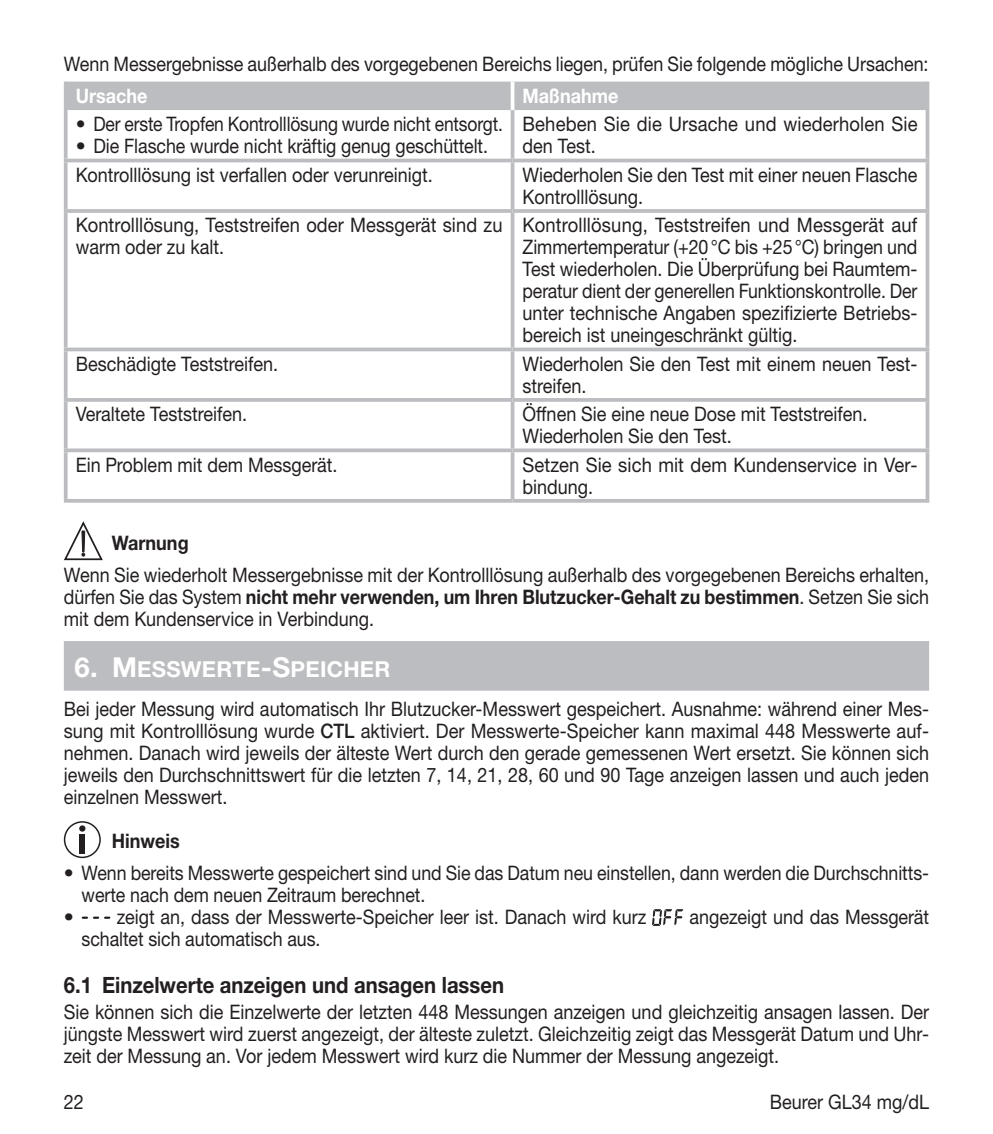
<style>
.page{position:relative;width:993px;height:1134px;background:#fff}
.page>*{position:absolute;margin:0;border:0;box-sizing:border-box;transform-origin:0 0}
.t1{font:700 22.5px "Helvetica Neue LTW1 G";color:#231f20;scale:.9 1}
.t2{font:22px "Helvetica Neue LTW1 G Bd SC800";letter-spacing:.015em;color:#fff}
.t3{font:20px/22px "Helvetica Neue LTW1 G";color:#231f20;scale:.9 1}
.t4{font:20px/22px "Helvetica Neue LTW1 G";color:#231f20;scale:.92 1}
.t5{font:20px/22px "Helvetica Neue LTW1 G";color:#231f20}
.t6{font:20px "Helvetica Neue LTW1 G";color:#231f20;scale:.89 1}
.t7{font:20px/22px "Helvetica Neue LTW1 G";color:#231f20;scale:.91 1}
.t8{font:700 20px "Helvetica Neue LTW1 G";color:#fff;scale:.9 1}
.t9{font:700 20px "Helvetica Neue LTW1 G";color:#231f20;scale:.9 1}
.s1{font-weight:700}
.s2{font-size:27.5px}
.s3{font-weight:500}
</style>
<div class="page">
<div style="left:64px;top:641px;width:864px;height:50px;background:#bcbdc0"></div>
<div style="left:68px;top:82px;width:857px;height:28px;background:#bcbdc0"></div>
<hr style="left:64px;top:82px;width:4px;height:28px;background:#bcbdc0">
<hr style="left:925px;top:82px;width:4px;height:28px;background:#bcbdc0">
<svg style="left:64px;top:110px;width:4px;height:49px"></svg>
<svg style="left:510px;top:110px;width:4px;height:49px"></svg>
<svg style="left:925px;top:110px;width:4px;height:49px"></svg>
<hr style="left:64px;top:159px;width:448px;height:3px;background:#bcbdc0">
<svg style="left:64px;top:162px;width:4px;height:47px"></svg>
<hr style="left:512px;top:159px;width:417px;height:3px;background:#bcbdc0">
<svg style="left:510px;top:162px;width:4px;height:47px"></svg>
<svg style="left:925px;top:162px;width:4px;height:47px"></svg>
<hr style="left:64px;top:209px;width:448px;height:4px;background:#bcbdc0">
<svg style="left:64px;top:213px;width:4px;height:135px"></svg>
<hr style="left:512px;top:209px;width:417px;height:4px;background:#bcbdc0">
<svg style="left:510px;top:213px;width:4px;height:135px"></svg>
<svg style="left:925px;top:213px;width:4px;height:135px"></svg>
<hr style="left:64px;top:348px;width:448px;height:3px;background:#bcbdc0">
<svg style="left:64px;top:351px;width:4px;height:47px"></svg>
<hr style="left:512px;top:348px;width:417px;height:3px;background:#bcbdc0">
<svg style="left:510px;top:351px;width:4px;height:47px"></svg>
<svg style="left:925px;top:351px;width:4px;height:47px"></svg>
<hr style="left:64px;top:398px;width:448px;height:4px;background:#bcbdc0">
<svg style="left:64px;top:402px;width:4px;height:46px"></svg>
<hr style="left:512px;top:398px;width:417px;height:4px;background:#bcbdc0">
<svg style="left:510px;top:402px;width:4px;height:46px"></svg>
<svg style="left:925px;top:402px;width:4px;height:46px"></svg>
<svg style="left:64px;top:448px;width:448px;height:4px;background:#c4c4c7"></svg>
<svg style="left:64px;top:452px;width:4px;height:47px"></svg>
<svg style="left:512px;top:448px;width:417px;height:4px;background:#c4c4c7"></svg>
<svg style="left:510px;top:452px;width:4px;height:47px"></svg>
<svg style="left:925px;top:452px;width:4px;height:47px"></svg>
<svg style="left:64px;top:499px;width:448px;height:4px;background:#c0c1c4"></svg>
<svg style="left:512px;top:499px;width:417px;height:4px;background:#c0c1c4"></svg>
<svg style="left:510px;top:82px;width:4px;height:28px"></svg>
<svg style="left:64px;top:521px;width:39px;height:39px"></svg>
<div style="left:82px;top:531px;width:3px;height:21px;border:1px solid #231f20"></div>
<div style="left:64px;top:821px;width:37px;height:37px;border:2px solid #231f20;border-radius:50%"></div>
<div style="left:79px;top:825px;width:6px;height:7px;background:#231f20;border-radius:50%"></div>
<div style="left:79px;top:834px;width:6px;height:19px;background:#231f20"></div>
<svg style="left:81px;top:916px;width:29px;height:3px"></svg>
<svg style="left:652px;top:909px;width:31px;height:17px"></svg>
<p class="t6" style="left:64px;top:52px;width:972px">Wenn Messergebnisse außerhalb des vorgegebenen Bereichs liegen, prüfen Sie folgende mögliche Ursachen:</p>
<p class="t8" style="left:76px;top:84px;width:81px">Ursache</p>
<p class="t8" style="left:522px;top:84px;width:108px">Maßnahme</p>
<p class="t5" style="left:76px;top:113px;width:428px">• Der erste Tropfen Kontrolllösung wurde nicht entsorgt.</p>
<p class="t5" style="left:76px;top:135px;width:414px">• Die Flasche wurde nicht kräftig genug geschüttelt.</p>
<p class="t4" style="left:522px;top:113px;width:431px">Beheben Sie die Ursache und wiederholen Sie den Test.</p>
<p class="t3" style="left:76px;top:164px;width:398px">Kontrolllösung ist verfallen oder verunreinigt.</p>
<p class="t3" style="left:522px;top:164px;width:440px">Wiederholen Sie den Test mit einer neuen Flasche<br>Kontrolllösung.</p>
<p class="t7" style="left:76px;top:214px;width:470px">Kontrolllösung, Teststreifen oder Messgerät sind zu warm oder zu kalt.</p>
<p class="t4" style="left:522px;top:214px;width:430px;text-align:justify">Kontrolllösung, Teststreifen und Messgerät auf Zimmertemperatur (+20°C bis +25°C) bringen und Test wiederholen. Die Überprüfung bei Raumtem&shy;peratur dient der generellen Funktionskontrolle. Der unter technische Angaben spezifizierte Betriebs&shy;bereich ist uneingeschränkt gültig.</p>
<p class="t3" style="left:76px;top:353px;width:226px">Beschädigte Teststreifen.</p>
<p class="t3" style="left:522px;top:353px;width:440px">Wiederholen Sie den Test mit einem neuen Test&shy;streifen.</p>
<p class="t3" style="left:76px;top:403px;width:192px">Veraltete Teststreifen.</p>
<p class="t3" style="left:522px;top:403px;width:385px">Öffnen Sie eine neue Dose mit Teststreifen.<br>Wiederholen Sie den Test.</p>
<p class="t3" style="left:76px;top:453px;width:292px">Ein Problem mit dem Messgerät.</p>
<p class="t4" style="left:522px;top:453px;width:430px">Setzen Sie sich mit dem Kundenservice in Ver&shy;bindung.</p>
<p class="t9" style="left:112px;top:530px;width:87px">Warnung</p>
<p class="t3" style="left:64px;top:564px;width:962px;text-align:justify">Wenn Sie wiederholt Messergebnisse mit der Kontrolllösung außerhalb des vorgegebenen Bereichs erhalten, dürfen Sie das System <span class="s1">nicht mehr verwenden, um Ihren Blutzucker-Gehalt zu bestimmen</span>. Setzen Sie sich mit dem Kundenservice in Verbindung.</p>
<p class="t2" style="left:74px;top:655px;width:95px"><span class="s2">6. M</span>ESSW</p>
<p class="t2" style="left:202px;top:655px;width:190px">ERTE<span class="s2">-S</span>PEICHER</p>
<p class="t3" style="left:64px;top:698px;width:962px;text-align:justify">Bei jeder Messung wird automatisch Ihr Blutzucker-Messwert gespeichert. Ausnahme: während einer Mes&shy;sung mit Kontrolllösung wurde <span class="s3">CTL</span> aktiviert. Der Messwerte-Speicher kann maximal 448 Messwerte auf&shy;nehmen. Danach wird jeweils der älteste Wert durch den gerade gemessenen Wert ersetzt. Sie können sich jeweils den Durchschnittswert für die letzten 7, 14, 21, 28, 60 und 90 Tage anzeigen lassen und auch jeden einzelnen Messwert.</p>
<p class="t9" style="left:112px;top:828px;width:77px">Hinweis</p>
<p class="t5" style="left:81px;top:862px;width:848px;text-indent:-18px">• Wenn bereits Messwerte gespeichert sind und Sie das Datum neu einstellen, dann werden die Durchschnitts&shy;werte nach dem neuen Zeitraum berechnet.</p>
<p class="t5" style="left:64px;top:906px;width:584px">• zeigt an, dass der Messwerte-Speicher leer ist. Danach wird kurz</p>
<p class="t3" style="left:689px;top:906px;width:267px">angezeigt und das Messgerät</p>
<p class="t6" style="left:81px;top:927px;width:270px">schaltet sich automatisch aus.</p>
<p class="t1" style="left:64px;top:971px;width:490px">6.1 Einzelwerte anzeigen und ansagen lassen</p>
<p class="t3" style="left:64px;top:1001px;width:962px;text-align:justify">Sie können sich die Einzelwerte der letzten 448 Messungen anzeigen und gleichzeitig ansagen lassen. Der jüngste Messwert wird zuerst angezeigt, der älteste zuletzt. Gleichzeitig zeigt das Messgerät Datum und Uhr&shy;zeit der Messung an. Vor jedem Messwert wird kurz die Nummer der Messung angezeigt.</p>
<p class="t3" style="left:64px;top:1091px;width:24px">22</p>
<p class="t3" style="left:769px;top:1091px;width:178px">Beurer GL34 mg/dL</p>
</div>
